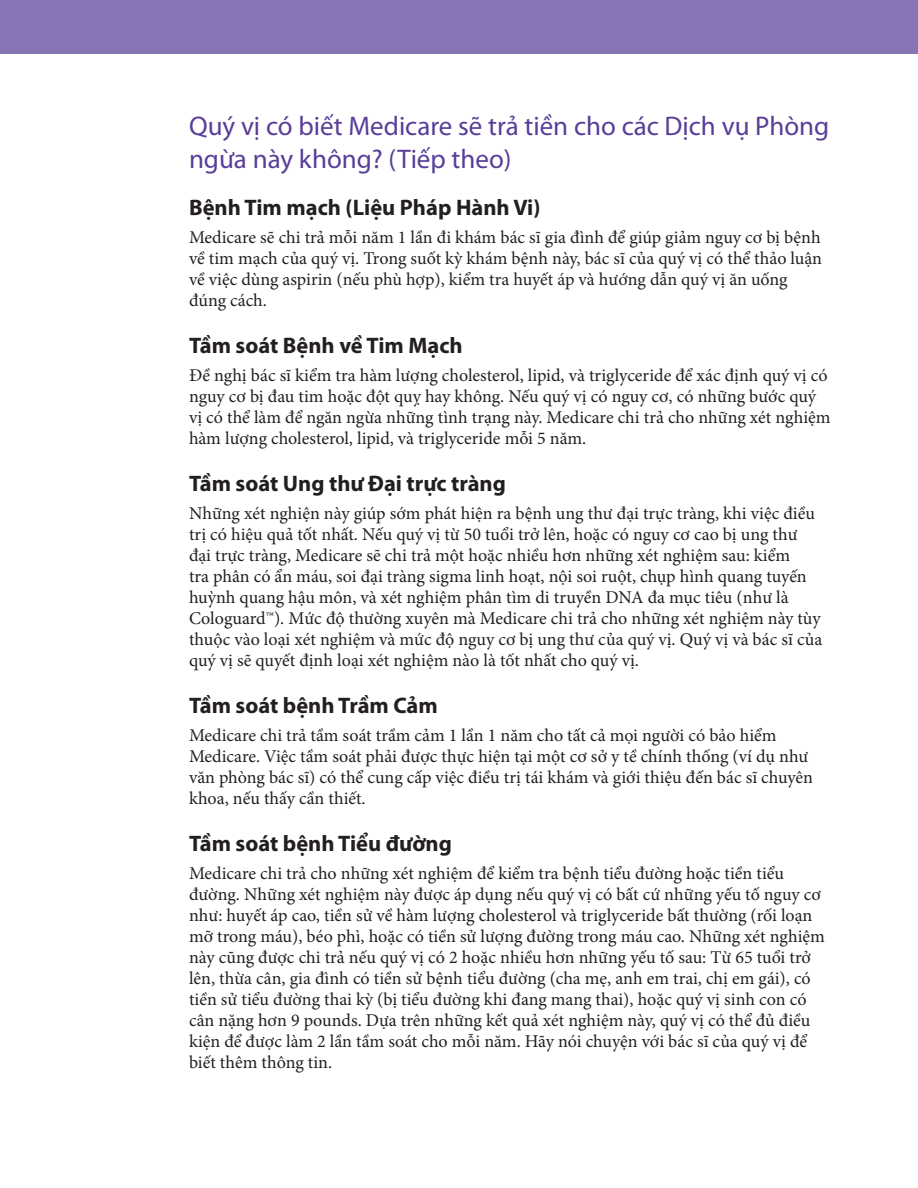
<style>
.page{position:relative;width:918px;height:1188px;background:#fff}
.page>*{position:absolute;margin:0;border:0;box-sizing:border-box;transform-origin:0 0}
.PS_Heading_2_cont{font:27px/32.4px "Myriad Pro";color:#593e99}
.PS_Heading_2{font:700 22.5px "Myriad Pro";color:#231f20}
.PS_text{font:18px/21px "Minion Pro";color:#231f20}
</style>
<div class="page">
<div style="left:0;top:0;width:918px;height:54px;background:#8674b5"></div>
<h2 class="PS_Heading_2_cont" style="left:189px;top:110px;width:642px">Quý vị có biết Medicare sẽ trả tiền cho các Dịch vụ Phòng ngừa này không? (Tiếp theo)</h2>
<h2 class="PS_Heading_2" style="left:189px;top:193px;width:353px">Bệnh Tim mạch (Liệu Pháp Hành Vi)</h2>
<p class="PS_text" style="left:189px;top:227px;width:635px">Medicare sẽ chi trả mỗi năm 1 lần đi khám bác sĩ gia đình để giúp giảm nguy cơ bị bệnh về tim mạch của quý vị. Trong suốt kỳ khám bệnh này, bác sĩ của quý vị có thể thảo luận về việc dùng aspirin (nếu phù hợp), kiểm tra huyết áp và hướng dẫn quý vị ăn uống đúng cách.</p>
<h2 class="PS_Heading_2" style="left:189px;top:331px;width:275px">Tầm soát Bệnh về Tim Mạch</h2>
<p class="PS_text" style="left:189px;top:365px;width:643px">Đề nghị bác sĩ kiểm tra hàm lượng cholesterol, lipid, và triglyceride để xác định quý vị có nguy cơ bị đau tim hoặc đột quỵ hay không. Nếu quý vị có nguy cơ, có những bước quý vị có thể làm để ngăn ngừa những tình trạng này. Medicare chi trả cho những xét nghiệm hàm lượng cholesterol, lipid, và triglyceride mỗi 5 năm.</p>
<h2 class="PS_Heading_2" style="left:189px;top:469px;width:318px">Tầm soát Ung thư Đại trực tràng</h2>
<p class="PS_text" style="left:189px;top:503px;width:635px">Những xét nghiện này giúp sớm phát hiện ra bệnh ung thư đại trực tràng, khi việc điều trị có hiệu quả tốt nhất. Nếu quý vị từ 50 tuổi trở lên, hoặc có nguy cơ cao bị ung thư đại trực tràng, Medicare sẽ chi trả một hoặc nhiều hơn những xét nghiệm sau: kiểm<br>tra phân có ẩn máu, soi đại tràng sigma linh hoạt, nội soi ruột, chụp hình quang tuyến huỳnh quang hậu môn, và xét nghiệm phân tìm di truyền DNA đa mục tiêu (như là Cologuard™). Mức độ thường xuyên mà Medicare chi trả cho những xét nghiệm này tùy thuộc vào loại xét nghiệm và mức độ nguy cơ bị ung thư của quý vị. Quý vị và bác sĩ của quý vị sẽ quyết định loại xét nghiệm nào là tốt nhất cho quý vị.</p>
<h2 class="PS_Heading_2" style="left:189px;top:691px;width:250px">Tầm soát bệnh Trầm Cảm</h2>
<p class="PS_text" style="left:189px;top:725px;width:626px">Medicare chi trả tầm soát trầm cảm 1 lần 1 năm cho tất cả mọi người có bảo hiểm Medicare. Việc tầm soát phải được thực hiện tại một cơ sở y tề chính thống (ví dụ như văn phòng bác sĩ) có thể cung cấp việc điều trị tái khám và giới thiệu đến bác sĩ chuyên khoa, nếu thấy cần thiết.</p>
<h2 class="PS_Heading_2" style="left:189px;top:829px;width:264px">Tầm soát bệnh Tiểu đường</h2>
<p class="PS_text" style="left:189px;top:863px;width:637px">Medicare chi trả cho những xét nghiệm để kiểm tra bệnh tiểu đường hoặc tiền tiểu đường. Những xét nghiệm này được áp dụng nếu quý vị có bất cứ những yếu tố nguy cơ như: huyết áp cao, tiền sử về hàm lượng cholesterol và triglyceride bất thường (rối loạn mỡ trong máu), béo phì, hoặc có tiền sử lượng đường trong máu cao. Những xét nghiệm này cũng được chi trả nếu quý vị có 2 hoặc nhiều hơn những yếu tố sau: Từ 65 tuổi trở lên, thừa cân, gia đình có tiền sử bệnh tiểu đường (cha mẹ, anh em trai, chị em gái), có tiền sử tiểu đường thai kỳ (bị tiểu đường khi đang mang thai), hoặc quý vị sinh con có cân nặng hơn 9 pounds. Dựa trên những kết quả xét nghiệm này, quý vị có thể đủ điều kiện để được làm 2 lần tầm soát cho mỗi năm. Hãy nói chuyện với bác sĩ của quý vị để biết thêm thông tin.</p>
</div>
